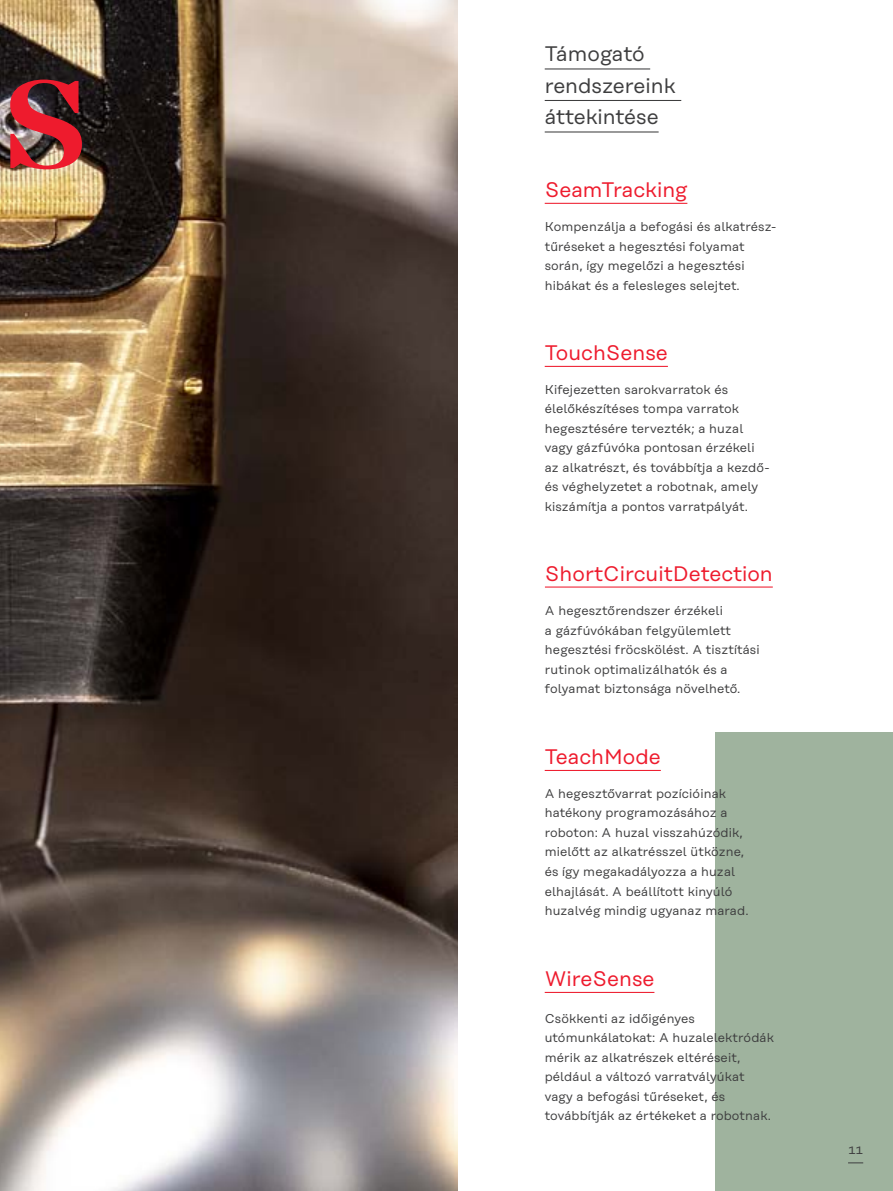
<style>
.page{position:relative;width:893px;height:1191px;background:#fff}
.page>*{position:absolute;margin:0;border:0;box-sizing:border-box;transform-origin:0 0}
.t1{font:500 171.6px "Mirador";color:#ee1b2d}
.t2{font:21px "Rational Text";color:#ee1b2d}
.t3{font:21px/31.5px "Rational Text";color:#3e3e3f}
.t4{font:12.75px/19.5px "Rational Text";letter-spacing:.01em;color:#3e3e3f}
</style>
<div class="page">
<img style="left:0;top:0;width:458px;height:1191px">
<div style="left:715px;top:732px;width:178px;height:459px;background:#9fb39e"></div>
<hr style="left:545px;top:366px;width:123px;height:1px;background:#ee1b2d">
<hr style="left:545px;top:770px;width:116px;height:1px;background:#ee1b2d">
<hr style="left:545px;top:203px;width:142px;height:1px;background:#ee1b2d">
<hr style="left:545px;top:992px;width:109px;height:1px;background:#ee1b2d">
<hr style="left:545px;top:586px;width:228px;height:1px;background:#ee1b2d">
<svg style="left:848px;top:1162px;width:15px;height:1px"></svg>
<hr style="left:545px;top:68px;width:105px;height:1px;background:#3e3e3f">
<hr style="left:545px;top:100px;width:136px;height:1px;background:#3e3e3f">
<hr style="left:545px;top:131px;width:114px;height:1px;background:#3e3e3f">
<h1 class="t1" style="left:1px;top:9px;width:91px">s</h1>
<h2 class="t3" style="left:545px;top:38px;width:132px">Támogató rendszereink áttekintése</h2>
<h2 class="t2" style="left:545px;top:178px;width:144px">SeamTracking</h2>
<p class="t4" style="left:545px;top:217px;width:233px">Kompenzálja a befogási és alkatrész&shy;tűréseket a hegesztési folyamat során, így megelőzi a hegesztési hibákat és a felesleges selejtet.</p>
<h2 class="t2" style="left:545px;top:341px;width:125px">TouchSense</h2>
<p class="t4" style="left:545px;top:380px;width:226px">Kifejezetten sarokvarratok és élelőkészítéses tompa varratok hegesztésére tervezték; a huzal vagy gázfúvóka pontosan érzékeli az alkatrészt, és továbbítja a kezdő&shy;és véghelyzetet a robotnak, amely kiszámítja a pontos varratpályát.</p>
<h2 class="t2" style="left:545px;top:561px;width:229px">ShortCircuitDetection</h2>
<p class="t4" style="left:545px;top:601px;width:216px">A hegesztőrendszer érzékeli<br>a gázfúvókában felgyülemlett hegesztési fröcskölést. A tisztítási rutinok optimalizálhatók és a folyamat biztonsága növelhető.</p>
<h2 class="t2" style="left:545px;top:744px;width:118px">TeachMode</h2>
<p class="t4" style="left:545px;top:783px;width:205px">A hegesztővarrat pozícióinak hatékony programozásához a roboton: A huzal visszahúzódik, mielőtt az alkatrésszel ütközne, és így megakadályozza a huzal elhajlását. A beállított kinyúló huzalvég mindig ugyanaz marad.</p>
<h2 class="t2" style="left:545px;top:966px;width:111px">WireSense</h2>
<p class="t4" style="left:545px;top:1008px;width:231px">Csökkenti az időigényes utómunkálatokat: A huzalelektródák mérik az alkatrészek eltéréseit, például a változó varratvályúkat vagy a befogási tűréseket, és továbbítják az értékeket a robotnak.</p>
<p class="t4" style="left:848px;top:1139px;width:17px">11</p>
</div>
